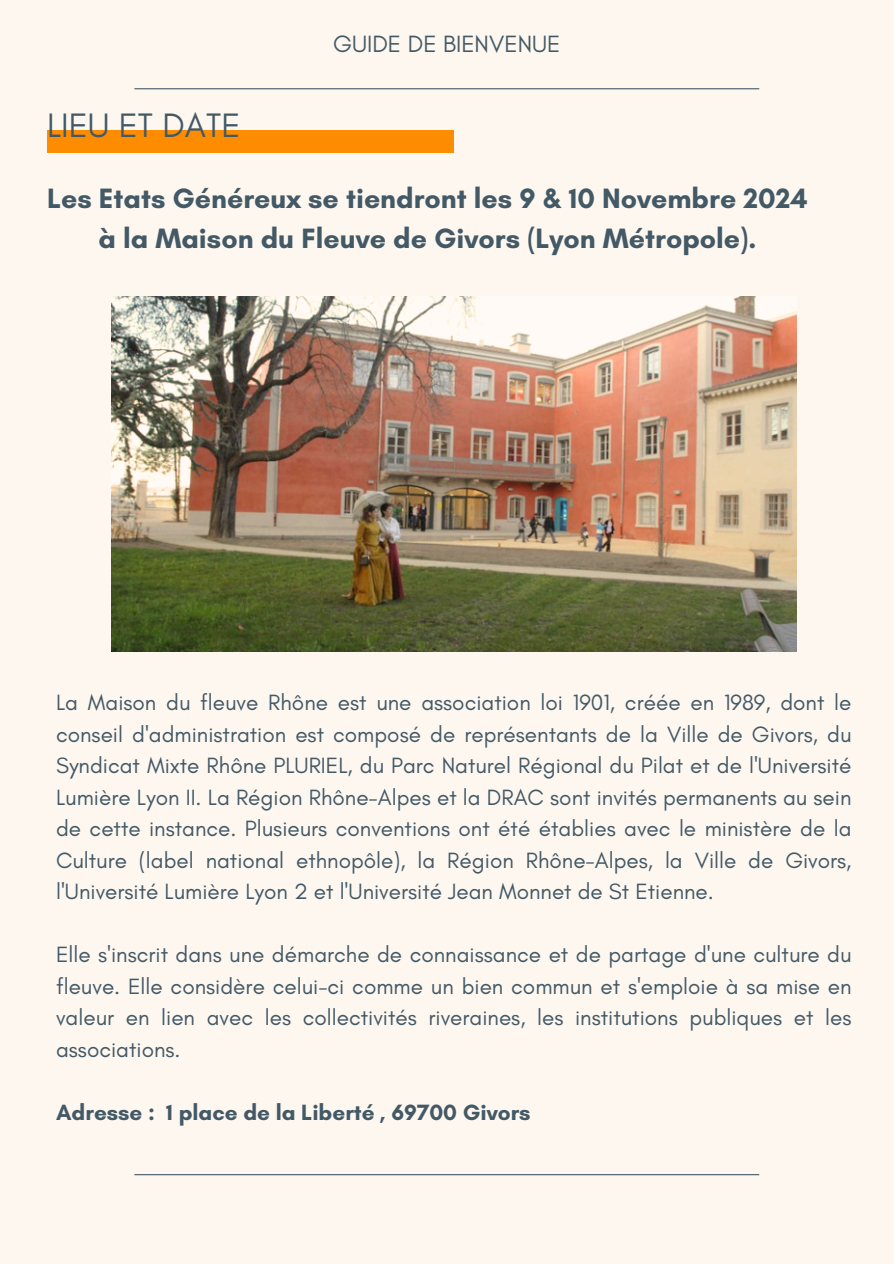
<style>
.page{position:relative;width:894px;height:1264px;background:#fff}
.page>*{position:absolute;margin:0;border:0;box-sizing:border-box;transform-origin:0 0}
.t1{font:34.5px "Glacial Indifference";color:#435966}
.t2{font:700 28.5px/39.3px "Glacial Indifference";color:#435966;text-align:center}
.t3{font:24px "Glacial Indifference";color:#435966}
.t4{font:22.5px/31.5px "Glacial Indifference";color:#435966;text-align:justify}
.t5{font:700 22.5px "Glacial Indifference";color:#435966}
</style>
<div class="page">
<div style="left:0;top:0;width:893px;height:1263px;background:#fdf7f0"></div>
<hr style="left:134px;top:88px;width:625px;height:1px;background:#435966">
<hr style="left:134px;top:1174px;width:625px;height:1px;background:#435966">
<div style="left:47px;top:130px;width:406px;height:23px;background:#fe8c01"></div>
<img style="left:111px;top:296px;width:685px;height:355px">
<h2 class="t1" style="left:47px;top:104px;width:195px">LIEU ET DATE</h2>
<h1 class="t3" style="left:333px;top:29px;width:229px">GUIDE DE BIENVENUE</h1>
<p class="t2" style="left:47px;top:179px;width:761px">Les Etats Généreux se tiendront les 9 &amp; 10 Novembre 2024 à la Maison du Fleuve de Givors (Lyon Métropole).</p>
<p class="t4" style="left:56px;top:686px;width:796px">La Maison du fleuve Rhône est une association loi 1901, créée en 1989, dont le conseil d'administration est composé de représentants de la Ville de Givors, du Syndicat Mixte Rhône PLURIEL, du Parc Naturel Régional du Pilat et de l'Université Lumière Lyon II. La Région Rhône-Alpes et la DRAC sont invités permanents au sein de cette instance. Plusieurs conventions ont été établies avec le ministère de la Culture (label national ethnopôle), la Région Rhône-Alpes, la Ville de Givors, l'Université Lumière Lyon 2 et l'Université Jean Monnet de St Etienne.</p>
<p class="t4" style="left:56px;top:938px;width:796px">Elle s'inscrit dans une démarche de connaissance et de partage d'une culture du fleuve. Elle considère celui-ci comme un bien commun et s'emploie à sa mise en valeur en lien avec les collectivités riveraines, les institutions publiques et les associations.</p>
<h4 class="t5" style="left:56px;top:1098px;width:476px">Adresse : 1 place de la Liberté , 69700 Givors</h4>
</div>
